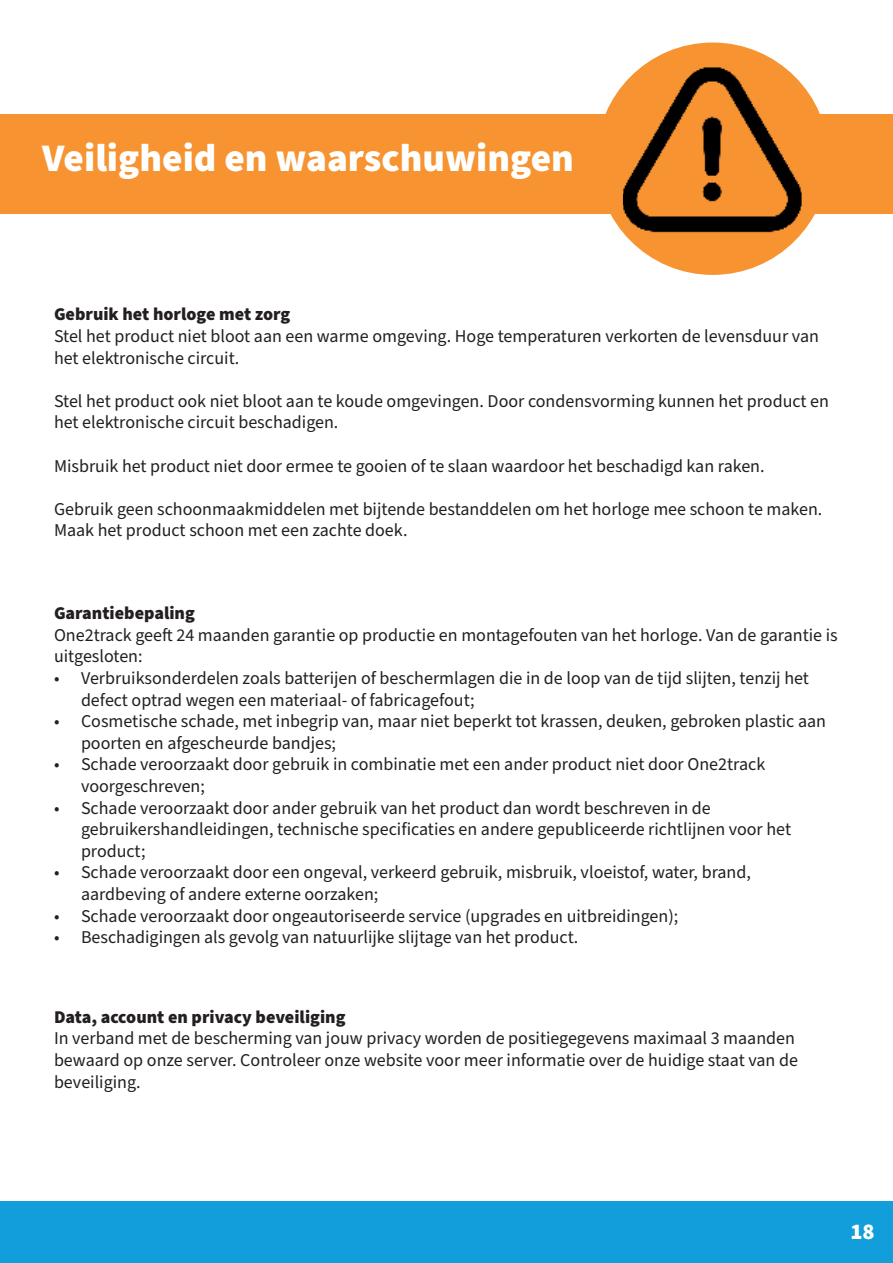
<style>
.page{position:relative;width:893px;height:1263px;background:#fff}
.page>*{position:absolute;margin:0;border:0;box-sizing:border-box;transform-origin:0 0}
.t1{font:900 39px "Source Sans Pro";color:#fff}
.t2{font:900 22.5px "Source Sans Pro";color:#fff}
.t3{font:18px/21.6px "Source Sans Pro";color:#231f20}
.t4{font:900 18px "Source Sans Pro";color:#231f20}
</style>
<div class="page">
<div style="left:0;top:114px;width:893px;height:99px;background:#f79330"></div>
<div style="left:596px;top:43px;width:233px;height:232px;background:#f79330;border-radius:50%"></div>
<img style="left:623px;top:60px;width:178px;height:178px">
<div style="left:0;top:1201px;width:893px;height:62px;background:#119eda"></div>
<h1 class="t1" style="left:42px;top:142px;width:533px">Veiligheid en waarschuwingen</h1>
<p class="t4" style="left:54px;top:307px;width:238px">Gebruik het horloge met zorg</p>
<p class="t3" style="left:54px;top:326px;width:766px">Stel het product niet bloot aan een warme omgeving. Hoge temperaturen verkorten de levensduur van het elektronische circuit.</p>
<p class="t3" style="left:54px;top:391px;width:776px">Stel het product ook niet bloot aan te koude omgevingen. Door condensvorming kunnen het product en het elektronische circuit beschadigen.</p>
<p class="t3" style="left:54px;top:456px;width:712px">Misbruik het product niet door ermee te gooien of te slaan waardoor het beschadigd kan raken.</p>
<p class="t3" style="left:54px;top:499px;width:770px">Gebruik geen schoonmaakmiddelen met bijtende bestanddelen om het horloge mee schoon te maken.<br>Maak het product schoon met een zachte doek.</p>
<p class="t4" style="left:54px;top:606px;width:142px">Garantiebepaling</p>
<p class="t3" style="left:54px;top:625px;width:785px">One2track geeft 24 maanden garantie op productie en montagefouten van het horloge. Van de garantie is uitgesloten:</p>
<p class="t3" style="left:81px;top:668px;width:729px;text-indent:-27px">• Verbruiksonderdelen zoals batterijen of beschermlagen die in de loop van de tijd slijten, tenzij het defect optrad wegen een materiaal- of fabricagefout;</p>
<p class="t3" style="left:81px;top:711px;width:746px;text-indent:-27px">• Cosmetische schade, met inbegrip van, maar niet beperkt tot krassen, deuken, gebroken plastic aan poorten en afgescheurde bandjes;</p>
<p class="t3" style="left:81px;top:754px;width:686px;text-indent:-27px">• Schade veroorzaakt door gebruik in combinatie met een ander product niet door One2track voorgeschreven;</p>
<p class="t3" style="left:81px;top:798px;width:712px;text-indent:-27px">• Schade veroorzaakt door ander gebruik van het product dan wordt beschreven in de gebruikershandleidingen, technische specificaties en andere gepubliceerde richtlijnen voor het product;</p>
<p class="t3" style="left:81px;top:862px;width:671px;text-indent:-27px">• Schade veroorzaakt door een ongeval, verkeerd gebruik, misbruik, vloeistof, water, brand, aardbeving of andere externe oorzaken;</p>
<p class="t3" style="left:54px;top:906px;width:626px">• Schade veroorzaakt door ongeautoriseerde service (upgrades en uitbreidingen);</p>
<p class="t3" style="left:54px;top:927px;width:526px">• Beschadigingen als gevolg van natuurlijke slijtage van het product.</p>
<p class="t4" style="left:54px;top:1010px;width:293px">Data, account en privacy beveiliging</p>
<p class="t3" style="left:54px;top:1029px;width:745px">In verband met de bescherming van jouw privacy worden de positiegegevens maximaal 3 maanden bewaard op onze server. Controleer onze website voor meer informatie over de huidige staat van de beveiliging.</p>
<p class="t2" style="left:850px;top:1223px;width:26px">18</p>
</div>
